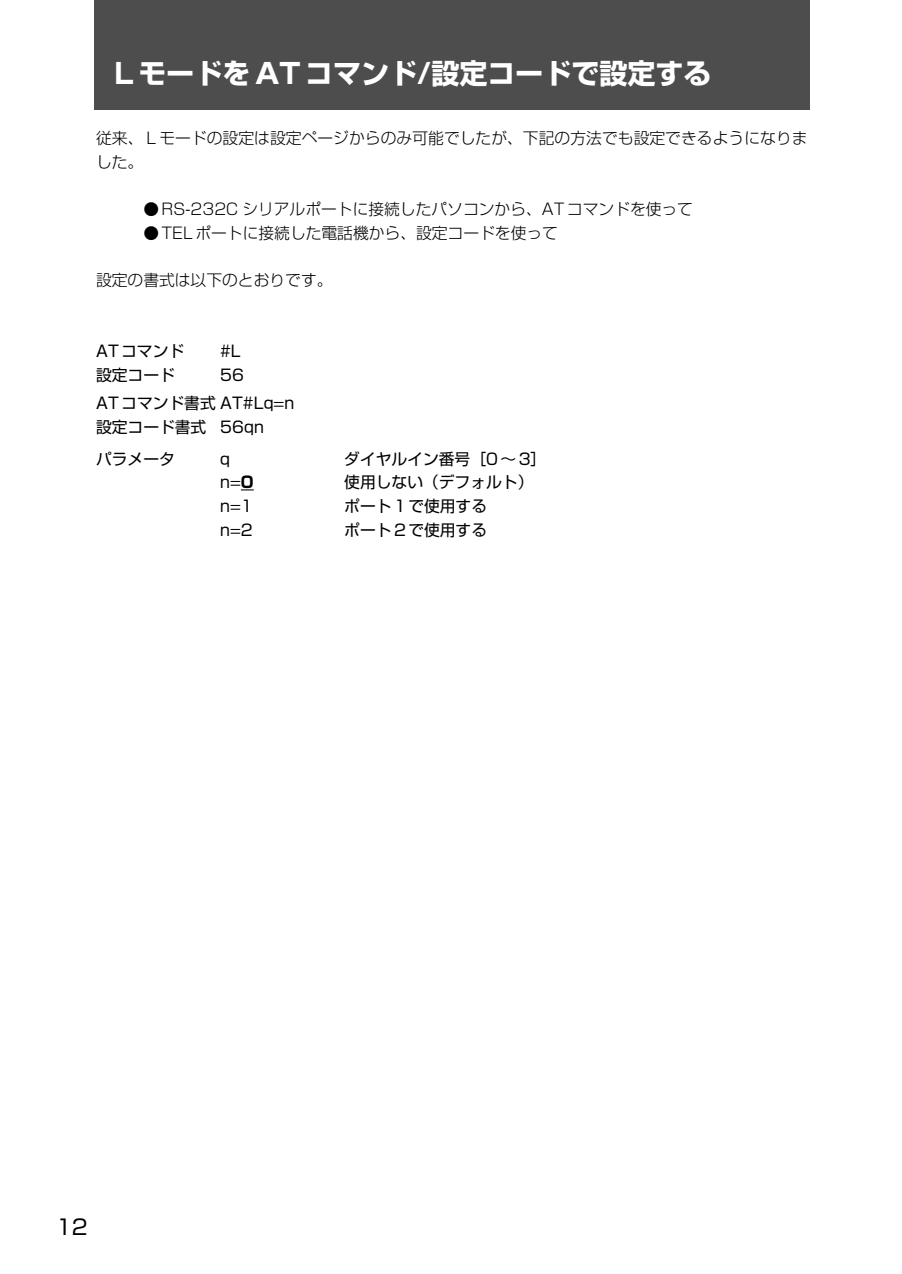
<style>
.page{position:relative;width:902px;height:1274px;background:#fff}
.page>*{position:absolute;margin:0;border:0;box-sizing:border-box;transform-origin:0 0}
.t1{font:700 28px "Shin Go";color:#fff}
.t2{font:21px "Shin Go";color:#000}
.t3{font:300 15.75px/23.6px "Shin Go";color:#000}
.t4{font:15.75px/28.9px "Shin Go";color:#000}
.s1{font-weight:700}
</style>
<div class="page">
<div style="left:94px;top:0;width:715px;height:109px;background:#4d4d4d"></div>
<svg style="left:241px;top:489px;width:13px;height:1px"></svg>
<h1 class="t1" style="left:115px;top:63px;width:598px">L モードを AT コマンド/設定コードで設定する</h1>
<p class="t3" style="left:96px;top:129px;width:712px">従来、Ｌモードの設定は設定ページからのみ可能でしたが、下記の方法でも設定できるようになりました。</p>
<p class="t3" style="left:143px;top:200px;width:551px">●RS-232C シリアルポートに接続したパソコンから、ATコマンドを使って</p>
<p class="t3" style="left:143px;top:223px;width:416px">●TELポートに接続した電話機から、設定コードを使って</p>
<p class="t3" style="left:96px;top:271px;width:238px">設定の書式は以下のとおりです。</p>
<p class="t4" style="left:96px;top:338px;width:90px">ATコマンド</p>
<p class="t4" style="left:220px;top:338px;width:22px">#L</p>
<p class="t4" style="left:96px;top:362px;width:80px">設定コード</p>
<p class="t4" style="left:96px;top:362px;width:200px;text-indent:124px">56<br>ATコマンド書式 AT#Lq=n</p>
<p class="t4" style="left:96px;top:413px;width:169px;line-height:31.7px">設定コード書式 56qnパラメータ</p>
<p class="t4" style="left:220px;top:446px;width:11px">q</p>
<p class="t4" style="left:344px;top:446px;width:203px">ダイヤルイン番号［0～3］</p>
<p class="t4" style="left:220px;top:470px;width:35px">n=<span class="s1">0</span></p>
<p class="t4" style="left:344px;top:470px;width:190px">使用しない（デフォルト）</p>
<p class="t4" style="left:220px;top:493px;width:34px">n=1</p>
<p class="t4" style="left:344px;top:493px;width:144px">ポート1で使用する</p>
<p class="t4" style="left:220px;top:517px;width:34px">n=2</p>
<p class="t4" style="left:344px;top:517px;width:144px">ポート2で使用する</p>
<h2 class="t2" style="left:56px;top:1219px;width:33px">12</h2>
</div>
